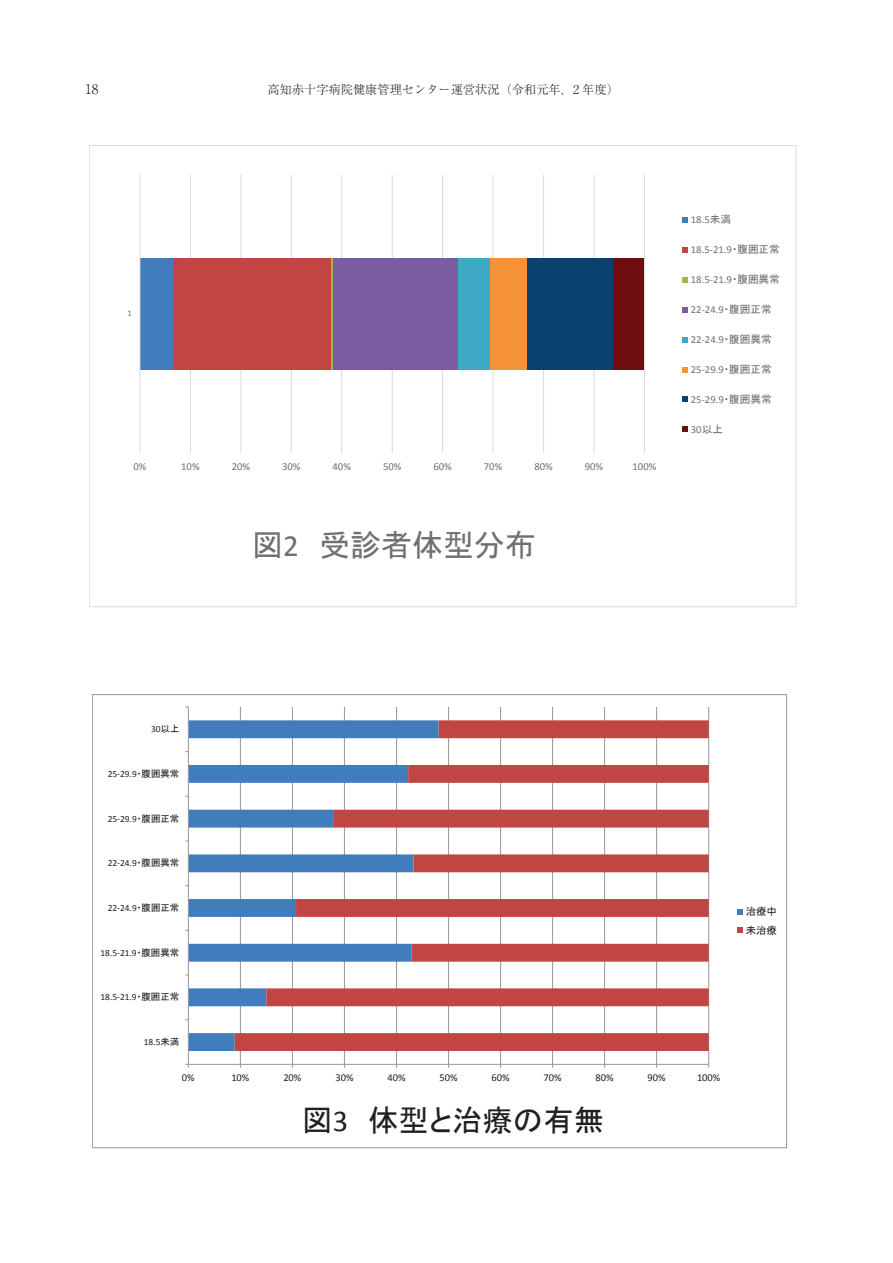
<style>
.page{position:relative;width:893px;height:1263px;background:#fff}
.page>*{position:absolute;margin:0;border:0;box-sizing:border-box;transform-origin:0 0}
.t1{font:30.9px "MS P Gothic";color:#707074}
.t2{font:30.45px "MS P Gothic";color:#231f20}
.t3{font:300 13.35px "Ryumin Pro";color:#1f1e20}
.t4{font:300 12.15px "Ryumin Pro";color:#231f20}
.t5{font:10.65px "Calibri";letter-spacing:.005em;color:#707074}
.t6{font:10.5px "Calibri";letter-spacing:-.005em;color:#231f20}
.t7{font:10.5px/18.3px "MS P Gothic";color:#231f20}
.t8{font:9.45px "Calibri";color:#231f20}
.t9{font:8.7px "Calibri";color:#707074}
.s1{font-family:"Calibri"}
.s2{font-family:"MS P Gothic"}
</style>
<div class="page">
<hr style="left:240px;top:707px;width:1px;height:357px;background:#949699">
<hr style="left:292px;top:707px;width:1px;height:357px;background:#949699">
<hr style="left:344px;top:707px;width:1px;height:357px;background:#949699">
<hr style="left:396px;top:707px;width:1px;height:357px;background:#949699">
<hr style="left:448px;top:707px;width:1px;height:357px;background:#949699">
<hr style="left:500px;top:707px;width:1px;height:357px;background:#949699">
<hr style="left:552px;top:707px;width:1px;height:357px;background:#949699">
<hr style="left:604px;top:707px;width:1px;height:357px;background:#949699">
<hr style="left:656px;top:707px;width:1px;height:357px;background:#949699">
<hr style="left:708px;top:707px;width:1px;height:357px;background:#949699">
<svg style="left:189px;top:720px;width:46px;height:331px"></svg>
<svg style="left:235px;top:720px;width:474px;height:331px"></svg>
<hr style="left:188px;top:1064px;width:521px;height:1px;background:#949699">
<hr style="left:188px;top:707px;width:1px;height:357px;background:#949699">
<svg style="left:737px;top:909px;width:6px;height:6px"></svg>
<svg style="left:737px;top:927px;width:6px;height:6px"></svg>
<hr style="left:190px;top:175px;width:1px;height:278px;background:#dadada">
<hr style="left:240px;top:175px;width:1px;height:278px;background:#dadada">
<hr style="left:291px;top:175px;width:1px;height:278px;background:#dadada">
<hr style="left:341px;top:175px;width:1px;height:278px;background:#dadada">
<hr style="left:392px;top:175px;width:1px;height:278px;background:#dadada">
<hr style="left:442px;top:175px;width:1px;height:278px;background:#dadada">
<hr style="left:493px;top:175px;width:1px;height:278px;background:#dadada">
<hr style="left:543px;top:175px;width:1px;height:278px;background:#dadada">
<hr style="left:594px;top:175px;width:1px;height:278px;background:#dadada">
<hr style="left:644px;top:175px;width:1px;height:278px;background:#dadada">
<div style="left:140px;top:258px;width:33px;height:111px;background:#417cbc"></div>
<div style="left:173px;top:258px;width:159px;height:111px;background:#c14542"></div>
<hr style="left:332px;top:258px;width:1px;height:111px;background:#98b94f">
<div style="left:333px;top:258px;width:125px;height:111px;background:#7b5ca0"></div>
<div style="left:458px;top:258px;width:32px;height:111px;background:#3da9c4"></div>
<div style="left:490px;top:258px;width:37px;height:111px;background:#f69338"></div>
<div style="left:527px;top:258px;width:86px;height:111px;background:#0a426f"></div>
<div style="left:613px;top:258px;width:31px;height:111px;background:#6f0e0f"></div>
<hr style="left:140px;top:175px;width:1px;height:278px;background:#dadada">
<svg style="left:682px;top:217px;width:6px;height:6px"></svg>
<svg style="left:682px;top:247px;width:6px;height:6px"></svg>
<svg style="left:682px;top:277px;width:6px;height:6px"></svg>
<svg style="left:682px;top:307px;width:6px;height:6px"></svg>
<svg style="left:682px;top:337px;width:6px;height:5px"></svg>
<svg style="left:682px;top:367px;width:6px;height:5px"></svg>
<svg style="left:682px;top:396px;width:6px;height:6px"></svg>
<svg style="left:682px;top:426px;width:6px;height:6px"></svg>
<p class="t3" style="left:85px;top:79px;width:15px">18</p>
<p class="t4" style="left:267px;top:80px;width:353px">高知赤十字病院健康管理センター運営状況（令和元年，2 年度）</p>
<p class="t9" style="left:127px;top:308px;width:6px">1</p>
<p class="t5" style="left:133px;top:460px;width:14px">0%</p>
<p class="t5" style="left:181px;top:460px;width:20px">10%</p>
<p class="t5" style="left:232px;top:460px;width:20px">20%</p>
<p class="t5" style="left:282px;top:460px;width:20px">30%</p>
<p class="t5" style="left:333px;top:460px;width:20px">40%</p>
<p class="t5" style="left:383px;top:460px;width:20px">50%</p>
<p class="t5" style="left:433px;top:460px;width:20px">60%</p>
<p class="t5" style="left:484px;top:460px;width:20px">70%</p>
<p class="t5" style="left:534px;top:460px;width:20px">80%</p>
<p class="t5" style="left:585px;top:460px;width:20px">90%</p>
<p class="t5" style="left:633px;top:460px;width:25px">100%</p>
<h1 class="t1" style="left:252px;top:529px;width:285px">図<span class="s1">2</span> 受診者体型分布</h1>
<p class="t5" style="left:691px;top:213px;width:42px">18.5<span class="s2">未満</span></p>
<p class="t5" style="left:691px;top:243px;width:91px">18.5-21.9<span class="s2">・腹囲正常</span></p>
<p class="t5" style="left:691px;top:273px;width:91px">18.5-21.9<span class="s2">・腹囲異常</span></p>
<p class="t5" style="left:691px;top:303px;width:83px">22-24.9<span class="s2">・腹囲正常</span></p>
<p class="t5" style="left:691px;top:333px;width:83px">22-24.9<span class="s2">・腹囲異常</span></p>
<p class="t5" style="left:691px;top:362px;width:83px">25-29.9<span class="s2">・腹囲正常</span></p>
<p class="t5" style="left:691px;top:392px;width:83px">25-29.9<span class="s2">・腹囲異常</span></p>
<p class="t5" style="left:691px;top:422px;width:34px">30<span class="s2">以上</span></p>
<p class="t8" style="left:151px;top:723px;width:30px">30<span class="s2">以上</span></p>
<p class="t8" style="left:108px;top:768px;width:73px">25-29.9<span class="s2">・腹囲異常</span></p>
<p class="t8" style="left:108px;top:812px;width:73px">25-29.9<span class="s2">・腹囲正常</span></p>
<p class="t8" style="left:108px;top:857px;width:73px">22-24.9<span class="s2">・腹囲異常</span></p>
<p class="t8" style="left:108px;top:902px;width:73px">22-24.9<span class="s2">・腹囲正常</span></p>
<p class="t8" style="left:100px;top:946px;width:80px">18.5-21.9<span class="s2">・腹囲異常</span></p>
<p class="t8" style="left:100px;top:991px;width:80px">18.5-21.9<span class="s2">・腹囲正常</span></p>
<p class="t8" style="left:144px;top:1036px;width:37px">18.5<span class="s2">未満</span></p>
<p class="t7" style="left:746px;top:902px;width:33px">治療中未治療</p>
<p class="t6" style="left:182px;top:1071px;width:14px">0%</p>
<p class="t6" style="left:231px;top:1071px;width:20px">10%</p>
<p class="t6" style="left:283px;top:1071px;width:20px">20%</p>
<p class="t6" style="left:335px;top:1071px;width:20px">30%</p>
<p class="t6" style="left:387px;top:1071px;width:20px">40%</p>
<p class="t6" style="left:439px;top:1071px;width:20px">50%</p>
<p class="t6" style="left:491px;top:1071px;width:20px">60%</p>
<p class="t6" style="left:544px;top:1071px;width:20px">70%</p>
<p class="t6" style="left:596px;top:1071px;width:20px">80%</p>
<p class="t6" style="left:648px;top:1071px;width:20px">90%</p>
<p class="t6" style="left:697px;top:1071px;width:25px">100%</p>
<h2 class="t2" style="left:302px;top:1105px;width:303px">図<span class="s1">3</span> 体型と治療の有無</h2>
</div>
